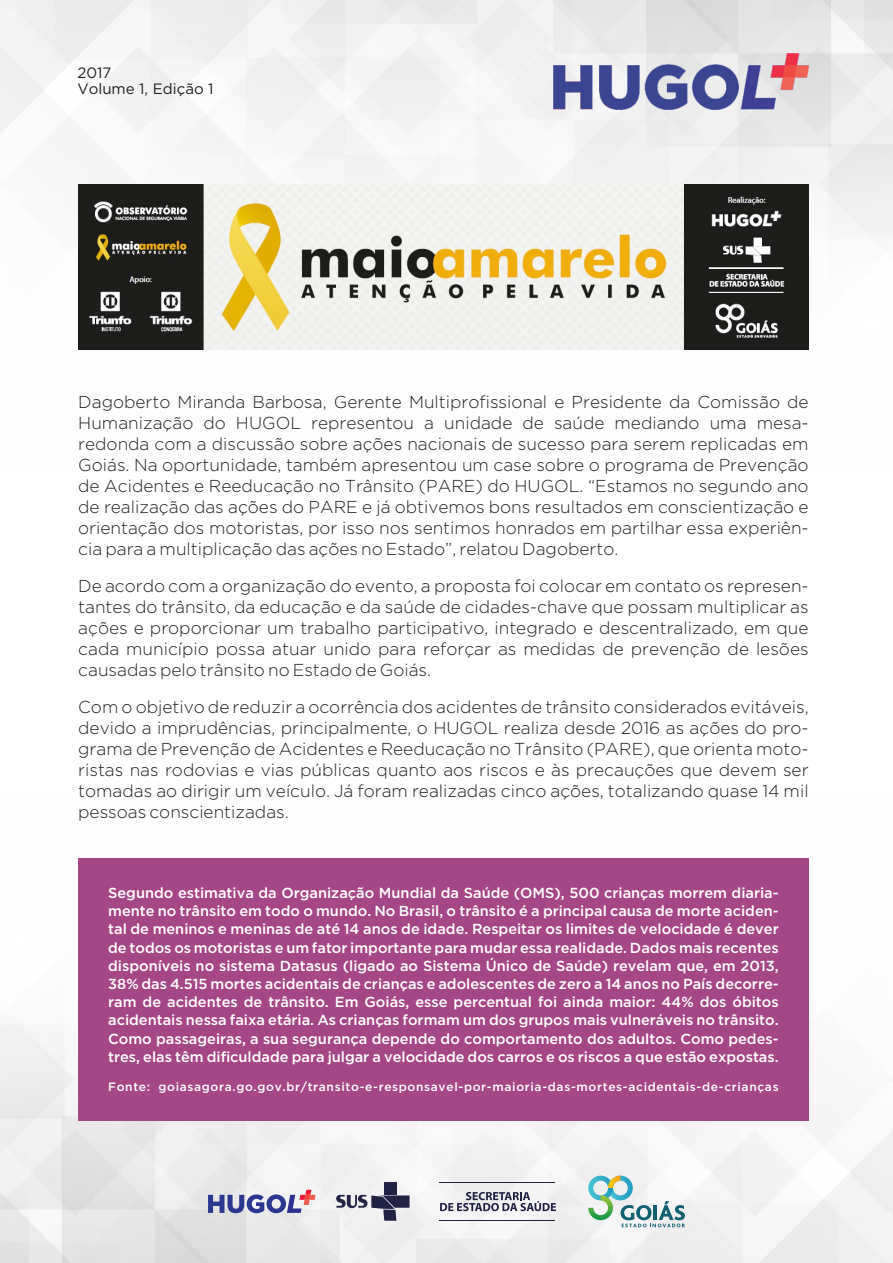
<style>
.page{position:relative;width:893px;height:1263px;background:#fff}
.page>*{position:absolute;margin:0;border:0;box-sizing:border-box;transform-origin:0 0}
.t1{font:300 17.25px/21px "Gotham";color:#231f20;text-align:justify}
.t2{font:15px/16px "Gotham";color:#231f20}
.t3{font:500 14.55px/18.1px "Gotham";color:#fff;text-align:justify}
.t4{font:500 12px "Gotham";letter-spacing:.055em;color:#fff}
</style>
<div class="page">
<img style="left:0;top:1024px;width:893px;height:239px">
<img style="left:0;top:0;width:893px;height:350px">
<img style="left:554px;top:54px;width:255px;height:56px">
<div style="left:384px;top:1182px;width:13px;height:12px;background:#222245"></div>
<svg style="left:336px;top:1195px;width:74px;height:26px"></svg>
<svg style="left:440px;top:1192px;width:116px;height:19px"></svg>
<hr style="left:439px;top:1182px;width:116px;height:1px;background:#222245">
<hr style="left:439px;top:1220px;width:116px;height:1px;background:#222245">
<svg style="left:588px;top:1175px;width:97px;height:52px"></svg>
<svg style="left:208px;top:1190px;width:108px;height:23px"></svg>
<div style="left:78px;top:858px;width:731px;height:263px;background:#a54786"></div>
<img style="left:78px;top:184px;width:731px;height:165px">
<p class="t2" style="left:77px;top:66px;width:138px">2017<br>Volume 1, Edição 1</p>
<p class="t1" style="left:78px;top:392px;width:732px">Dagoberto Miranda Barbosa, Gerente Multiprofissional e Presidente da Comissão de Humanização do HUGOL representou a unidade de saúde mediando uma mesa&shy;redonda com a discussão sobre ações nacionais de sucesso para serem replicadas em Goiás. Na oportunidade, também apresentou um case sobre o programa de Prevenção de Acidentes e Reeducação no Trânsito (PARE) do HUGOL. “Estamos no segundo ano de realização das ações do PARE e já obtivemos bons resultados em conscientização e orientação dos motoristas, por isso nos sentimos honrados em partilhar essa experiên&shy;cia para a multiplicação das ações no Estado”, relatou Dagoberto.</p>
<p class="t1" style="left:78px;top:576px;width:732px">De acordo com a organização do evento, a proposta foi colocar em contato os represen&shy;tantes do trânsito, da educação e da saúde de cidades-chave que possam multiplicar as ações e proporcionar um trabalho participativo, integrado e descentralizado, em que cada município possa atuar unido para reforçar as medidas de prevenção de lesões causadas pelo trânsito no Estado de Goiás.</p>
<p class="t1" style="left:78px;top:697px;width:732px">Com o objetivo de reduzir a ocorrência dos acidentes de trânsito considerados evitáveis, devido a imprudências, principalmente, o HUGOL realiza desde 2016 as ações do pro&shy;grama de Prevenção de Acidentes e Reeducação no Trânsito (PARE), que orienta moto&shy;ristas nas rodovias e vias públicas quanto aos riscos e às precauções que devem ser tomadas ao dirigir um veículo. Já foram realizadas cinco ações, totalizando quase 14 mil pessoas conscientizadas.</p>
<p class="t3" style="left:108px;top:885px;width:672px">Segundo estimativa da Organização Mundial da Saúde (OMS), 500 crianças morrem diaria&shy;mente no trânsito em todo o mundo. No Brasil, o trânsito é a principal causa de morte aciden&shy;tal de meninos e meninas de até 14 anos de idade. Respeitar os limites de velocidade é dever de todos os motoristas e um fator importante para mudar essa realidade. Dados mais recentes disponíveis no sistema Datasus (ligado ao Sistema Único de Saúde) revelam que, em 2013, 38% das 4.515 mortes acidentais de crianças e adolescentes de zero a 14 anos no País decorre&shy;ram de acidentes de trânsito. Em Goiás, esse percentual foi ainda maior: 44% dos óbitos acidentais nessa faixa etária. As crianças formam um dos grupos mais vulneráveis no trânsito.<br>Como passageiras, a sua segurança depende do comportamento dos adultos. Como pedes&shy;tres, elas têm dificuldade para julgar a velocidade dos carros e os riscos a que estão expostas.</p>
<p class="t4" style="left:108px;top:1082px;width:672px">Fonte: goiasagora.go.gov.br/transito-e-responsavel-por-maioria-das-mortes-acidentais-de-crianças</p>
</div>
